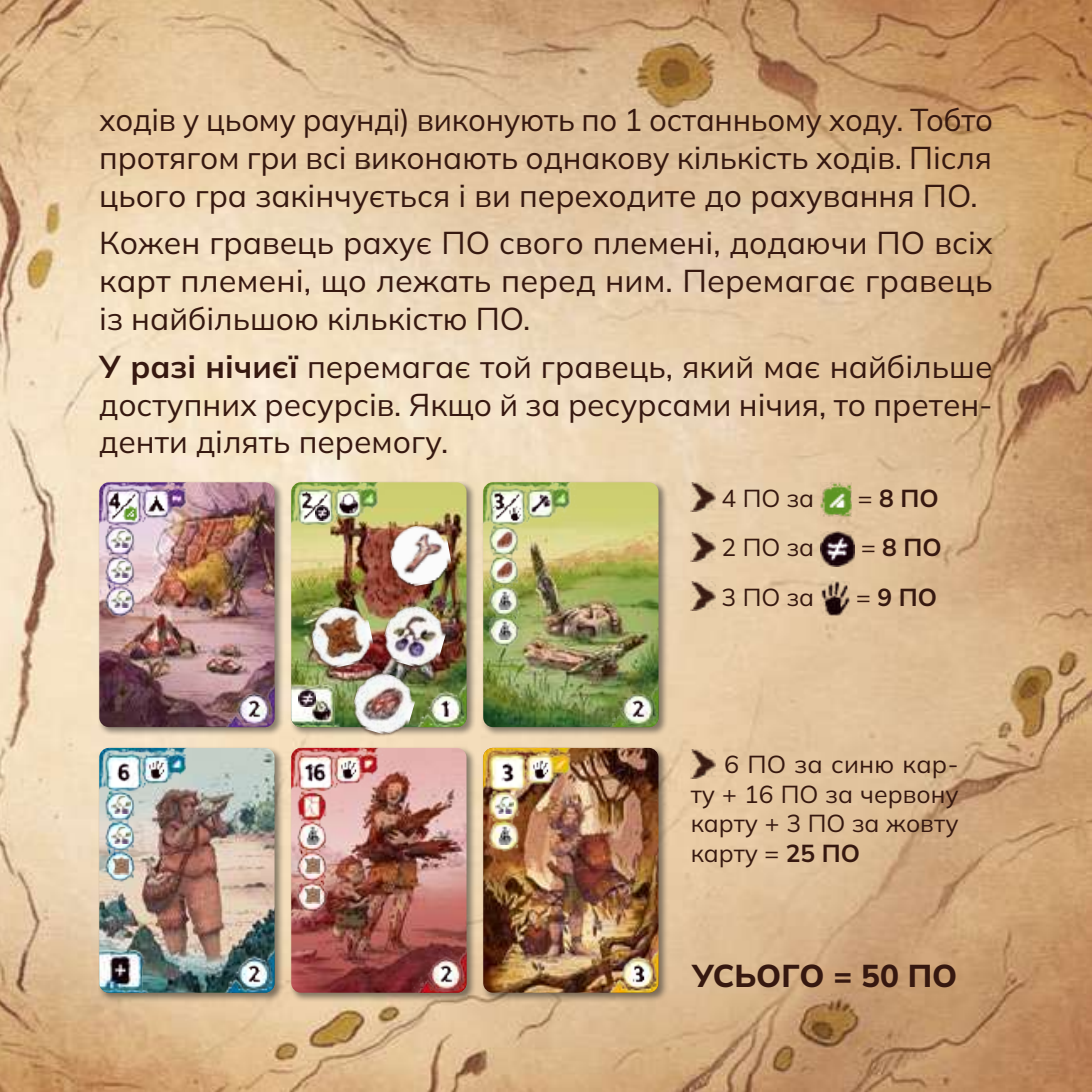
<style>
.page{position:relative;width:1092px;height:1092px;background:#fff}
.page>*{position:absolute;margin:0;border:0;box-sizing:border-box;transform-origin:0 0}
.t1{font:31.5px/37.8px "Mulish";color:#361810;text-align:justify}
.t2{font:800 31.5px "Mulish";color:#361810}
.t3{font:24.5px/29.4px "Mulish";color:#361810;text-align:justify}
.t4{font:700 24.5px "Mulish";color:#361810}
.s1{font-weight:700}
.s2{font-weight:400}
</style>
<div class="page">
<img style="left:0;top:0;width:1091px;height:1091px">
<div style="left:98px;top:746px;width:186px;height:256px;background:#181716;opacity:.5"></div>
<img style="left:99px;top:747px;width:175px;height:245px">
<div style="left:290px;top:746px;width:186px;height:256px;background:#181716;opacity:.5"></div>
<img style="left:291px;top:747px;width:175px;height:245px">
<div style="left:482px;top:746px;width:186px;height:256px;background:#181716;opacity:.5"></div>
<img style="left:483px;top:747px;width:175px;height:245px">
<div style="left:98px;top:481px;width:186px;height:255px;background:#181716;opacity:.5"></div>
<img style="left:99px;top:482px;width:175px;height:245px">
<div style="left:290px;top:481px;width:186px;height:255px;background:#181716;opacity:.5"></div>
<img style="left:291px;top:482px;width:175px;height:245px">
<div style="left:482px;top:481px;width:186px;height:255px;background:#181716;opacity:.5"></div>
<img style="left:483px;top:482px;width:175px;height:245px">
<img style="left:307px;top:601px;width:69px;height:70px">
<img style="left:347px;top:667px;width:73px;height:73px">
<img style="left:378px;top:599px;width:73px;height:73px">
<img style="left:386px;top:521px;width:68px;height:68px">
<img style="left:690px;top:483px;width:25px;height:29px">
<img style="left:820px;top:483px;width:31px;height:34px">
<img style="left:690px;top:532px;width:25px;height:29px">
<img style="left:820px;top:531px;width:34px;height:35px">
<img style="left:690px;top:581px;width:25px;height:29px">
<img style="left:820px;top:581px;width:29px;height:34px">
<img style="left:690px;top:749px;width:25px;height:29px">
<p class="t1" style="left:99px;top:100px;width:895px">ходів у цьому раунді) виконують по 1 останньому ходу. Тобто протягом гри всі виконають однакову кількість ходів. Після цього гра закінчується і ви переходите до рахування ПО.</p>
<p class="t1" style="left:99px;top:223px;width:895px">Кожен гравець рахує ПО свого племені, додаючи ПО всіх карт племені, що лежать перед ним. Перемагає гравець із найбільшою кількістю ПО.</p>
<p class="t1" style="left:99px;top:347px;width:894px"><span class="s1">У разі нічиєї</span> перемагає той гравець, який має найбільше доступних ресурсів. Якщо й за ресурсами нічия, то претен&shy;денти ділять перемогу.</p>
<p class="t3" style="left:721px;top:483px;width:94px">4 ПО за</p>
<p class="t4" style="left:857px;top:481px;width:82px"><span class="s2">=</span> 8 ПО</p>
<p class="t3" style="left:721px;top:532px;width:94px">2 ПО за</p>
<p class="t4" style="left:861px;top:531px;width:82px"><span class="s2">=</span> 8 ПО</p>
<p class="t3" style="left:721px;top:581px;width:94px">3 ПО за</p>
<p class="t4" style="left:856px;top:580px;width:82px"><span class="s2">=</span> 9 ПО</p>
<p class="t3" style="left:690px;top:749px;width:269px;text-indent:33px">6 ПО за синю кар&shy;ту + 16 ПО за червону карту + 3 ПО за жовту карту = <span class="s1">25 ПО</span></p>
<p class="t2" style="left:692px;top:954px;width:267px">УСЬОГО = 50 ПО</p>
</div>
